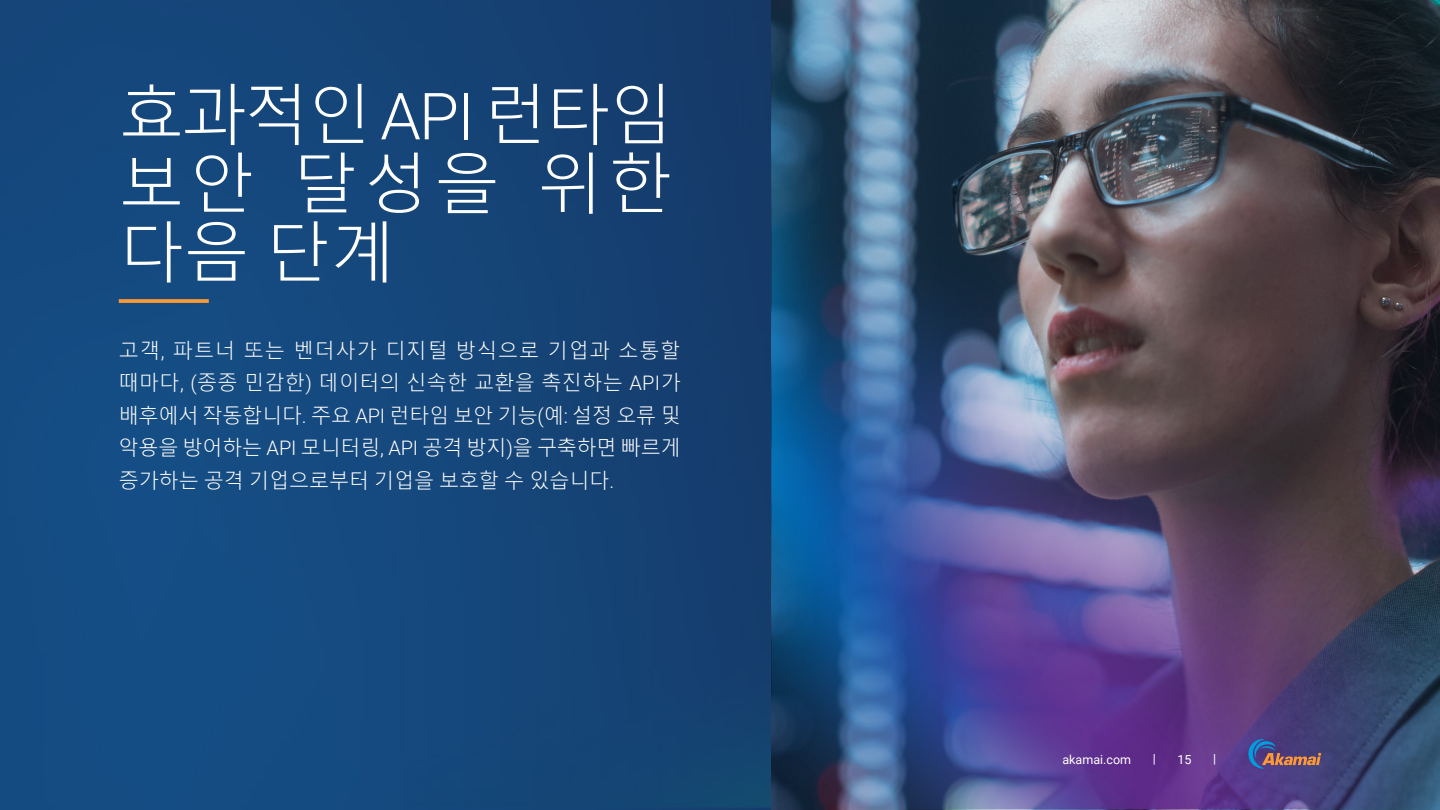
<style>
.page{position:relative;width:1440px;height:810px;background:#fff}
.page>*{position:absolute;margin:0;border:0;box-sizing:border-box;transform-origin:0 0}
.Title_H1{font:300 65px/68.8px "Malgun Gothic";color:#fff;text-align:justify}
.Body_White{font:300 20px/32.5px "Malgun Gothic";letter-spacing:-.005em;color:#fff;text-align:justify}
.t1{font:12.5px "Roboto";color:#fff}
.s1{font-family:"Roboto"}
</style>
<div class="page">
<img style="left:0;top:0;width:772px;height:810px">
<img style="left:771px;top:0;width:669px;height:809px">
<svg style="left:119px;top:299px;width:90px;height:4px"></svg>
<svg style="left:1248px;top:739px;width:73px;height:30px;background:#5f547a"></svg>
<p class="Title_H1" style="left:119px;top:82px;width:556px">효과적인 <span class="s1">API</span> 런타임 보안 달성을 위한 다음 단계</p>
<p class="Body_White" style="left:119px;top:334px;width:563px">고객<span class="s1">,</span> 파트너 또는 벤더사가 디지털 방식으로 기업과 소통할 때마다<span class="s1">, (</span>종종 민감한<span class="s1">)</span> 데이터의 신속한 교환을 촉진하는 <span class="s1">API</span>가 배후에서 작동합니다<span class="s1">.</span> 주요 <span class="s1">API</span> 런타임 보안 기능<span class="s1">(</span>예<span class="s1">:</span> 설정 오류 및 악용을 방어하는 <span class="s1">API</span> 모니터링<span class="s1">, API</span> 공격 방지<span class="s1">)</span>을 구축하면 빠르게 증가하는 공격 기업으로부터 기업을 보호할 수 있습니다<span class="s1">.</span></p>
<p class="t1" style="left:1062px;top:751px;width:70px">akamai.com</p>
<p class="t1" style="left:1153px;top:750px;width:5px">|</p>
<p class="t1" style="left:1178px;top:751px;width:16px">15</p>
<p class="t1" style="left:1213px;top:750px;width:5px">|</p>
</div>
